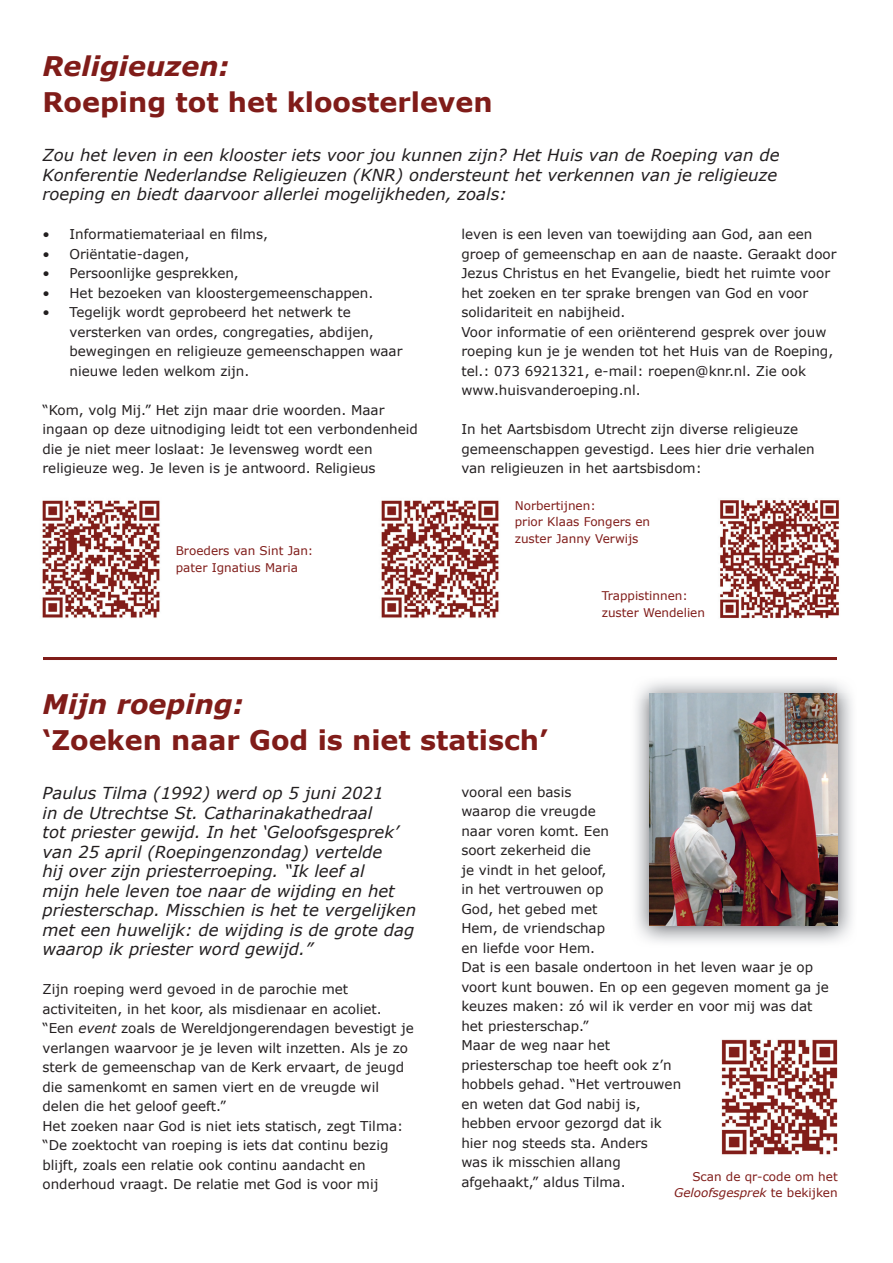
<style>
.page{position:relative;width:893px;height:1263px;background:#fff}
.page>*{position:absolute;margin:0;border:0;box-sizing:border-box;transform-origin:0 0}
.t1{font:700 27px "Verdana";color:#801c19}
.t2{font:italic 700 27px "Verdana";color:#801c19}
.t3{font:italic 16.5px/19.5px "Verdana";color:#231f20}
.t4{font:13.5px/19.5px "Verdana";color:#231f20}
.t5{font:12px/16.5px "Verdana";color:#801c19}
.s1{font-style:italic}
</style>
<div class="page">
<img style="left:721px;top:1039px;width:117px;height:116px">
<img style="left:42px;top:500px;width:118px;height:118px">
<img style="left:381px;top:500px;width:118px;height:118px">
<img style="left:720px;top:500px;width:119px;height:118px">
<hr style="left:43px;top:657px;width:794px;height:3px;background:#801c19">
<img style="left:649px;top:693px;width:189px;height:233px">
<h1 class="t2" style="left:43px;top:47px;width:188px">Religieuzen:</h1>
<h1 class="t1" style="left:43px;top:83px;width:452px">Roeping tot het kloosterleven</h1>
<p class="t3" style="left:43px;top:146px;width:738px">Zou het leven in een klooster iets voor jou kunnen zijn? Het Huis van de Roeping van de<br>Konferentie Nederlandse Religieuzen (KNR) ondersteunt het verkennen van je religieuze roeping en biedt daarvoor allerlei mogelijkheden, zoals:</p>
<p class="t4" style="left:43px;top:225px;width:227px">• Informatiemateriaal en films,</p>
<p class="t4" style="left:43px;top:244px;width:148px">• Oriëntatie-dagen,</p>
<p class="t4" style="left:43px;top:264px;width:198px">• Persoonlijke gesprekken,</p>
<p class="t4" style="left:43px;top:283px;width:332px">• Het bezoeken van kloostergemeenschappen.</p>
<p class="t4" style="left:70px;top:303px;width:334px;text-indent:-27px">• Tegelijk wordt geprobeerd het netwerk te versterken van ordes, congregaties, abdijen, bewegingen en religieuze gemeenschappen waar nieuwe leden welkom zijn.</p>
<p class="t4" style="left:43px;top:400px;width:377px">“Kom, volg Mij.” Het zijn maar drie woorden. Maar ingaan op deze uitnodiging leidt tot een verbondenheid die je niet meer loslaat: Je levensweg wordt een religieuze weg. Je leven is je antwoord. Religieus</p>
<p class="t5" style="left:176px;top:542px;width:139px">Broeders van Sint Jan: pater Ignatius Maria</p>
<p class="t4" style="left:461px;top:225px;width:377px">leven is een leven van toewijding aan God, aan een groep of gemeenschap en aan de naaste. Geraakt door Jezus Christus en het Evangelie, biedt het ruimte voor het zoeken en ter sprake brengen van God en voor solidariteit en nabijheid.<br>Voor informatie of een oriënterend gesprek over jouw roeping kun je je wenden tot het Huis van de Roeping, tel.: 073 6921321, e-mail: roepen@knr.nl. Zie ook www.huisvanderoeping.nl.</p>
<p class="t4" style="left:461px;top:420px;width:355px">In het Aartsbisdom Utrecht zijn diverse religieuze gemeenschappen gevestigd. Lees hier drie verhalen van religieuzen in het aartsbisdom:</p>
<p class="t5" style="left:515px;top:497px;width:137px">Norbertijnen:<br>prior Klaas Fongers en zuster Janny Verwijs</p>
<p class="t5" style="left:602px;top:587px;width:105px">Trappistinnen: zuster Wendelien</p>
<h1 class="t2" style="left:43px;top:685px;width:203px">Mijn roeping:</h1>
<h1 class="t1" style="left:43px;top:721px;width:507px">‘Zoeken naar God is niet statisch’</h1>
<p class="t3" style="left:43px;top:783px;width:375px">Paulus Tilma (1992) werd op 5 juni 2021<br>in de Utrechtse St. Catharinakathedraal<br>tot priester gewijd. In het ‘Geloofsgesprek’ van 25 april (Roepingenzondag) vertelde<br>hij over zijn priesterroeping. “Ik leef al<br>mijn hele leven toe naar de wijding en het priesterschap. Misschien is het te vergelijken met een huwelijk: de wijding is de grote dag waarop ik priester word gewijd.”</p>
<p class="t4" style="left:43px;top:979px;width:373px">Zijn roeping werd gevoed in de parochie met activiteiten, in het koor, als misdienaar en acoliet. “Een <span class="s1">event</span> zoals de Wereldjongerendagen bevestigt je verlangen waarvoor je je leven wilt inzetten. Als je zo sterk de gemeenschap van de Kerk ervaart, de jeugd die samenkomt en samen viert en de vreugde wil delen die het geloof geeft.”<br>Het zoeken naar God is niet iets statisch, zegt Tilma: “De zoektocht van roeping is iets dat continu bezig blijft, zoals een relatie ook continu aandacht en onderhoud vraagt. De relatie met God is voor mij</p>
<p class="t4" style="left:461px;top:782px;width:369px">vooral een basis<br>waarop die vreugde<br>naar voren komt. Een<br>soort zekerheid die<br>je vindt in het geloof,<br>in het vertrouwen op<br>God, het gebed met<br>Hem, de vriendschap<br>en liefde voor Hem.<br>Dat is een basale ondertoon in het leven waar je op voort kunt bouwen. En op een gegeven moment ga je keuzes maken: zó wil ik verder en voor mij was dat het priesterschap.”<br>Maar de weg naar het<br>priesterschap toe heeft ook z’n<br>hobbels gehad. “Het vertrouwen<br>en weten dat God nabij is,<br>hebben ervoor gezorgd dat ik<br>hier nog steeds sta. Anders<br>was ik misschien allang<br>afgehaakt,” aldus Tilma.</p>
<p class="t5" style="left:674px;top:1168px;width:165px;text-align:right">Scan de qr-code om het<br><span class="s1">Geloofsgesprek</span> te bekijken</p>
</div>
